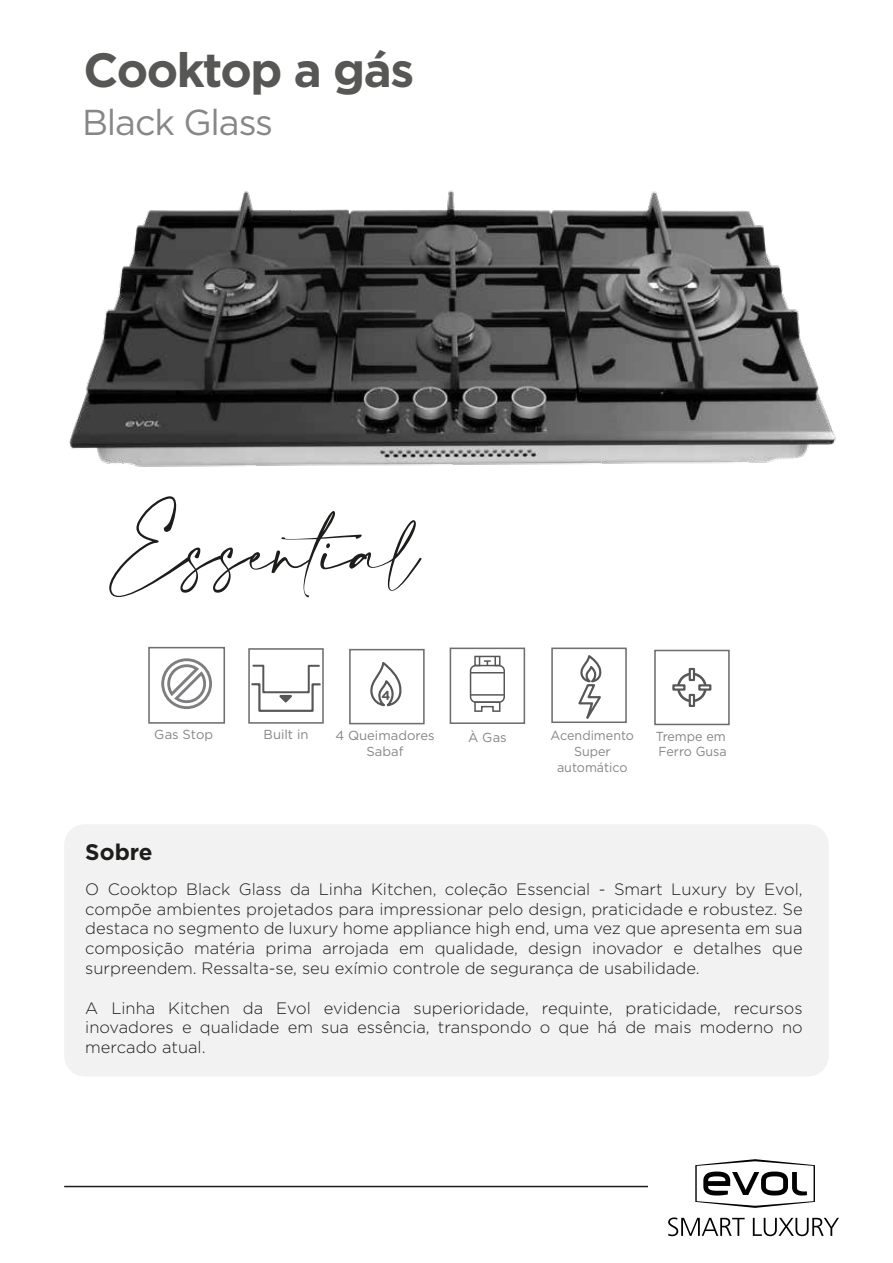
<style>
.page{position:relative;width:893px;height:1263px;background:#fff}
.page>*{position:absolute;margin:0;border:0;box-sizing:border-box;transform-origin:0 0}
.t1{font:700 48px "Gotham";letter-spacing:-.03em;color:#575756}
.t2{font:36px "Gotham";letter-spacing:-.03em;color:#878787}
.t3{font:700 22.5px "Gotham";color:#1d1d1b}
.t4{font:300 16.5px/19.8px "Gotham";color:#1d1d1b;text-align:justify}
.t5{font:13.05px/15.6px "Gotham";color:#858584;text-align:center;scale:.96 1}
.t6{font:13.05px/15.6px "Gotham";color:#858584;text-align:center}
.t7{font:700 13.05px "Gotham Rounded";color:#585756}
</style>
<div class="page">
<div style="left:64px;top:824px;width:765px;height:252px;background:#f2f2f2;border-radius:21px"></div>
<hr style="left:64px;top:1186px;width:584px;height:1px;background:#1d1d1b">
<svg style="left:695px;top:1159px;width:120px;height:49px"></svg>
<svg style="left:668px;top:1217px;width:77px;height:19px"></svg>
<svg style="left:753px;top:1218px;width:86px;height:18px"></svg>
<div style="left:349px;top:649px;width:76px;height:75px;border:2px solid #706f6f"></div>
<svg style="left:370px;top:662px;width:32px;height:45px"></svg>
<div style="left:450px;top:647px;width:75px;height:77px;border:2px solid #706f6f"></div>
<div style="left:551px;top:647px;width:76px;height:76px;border:2px solid #706f6f"></div>
<div style="left:248px;top:648px;width:76px;height:76px;border:2px solid #706f6f"></div>
<div style="left:654px;top:650px;width:76px;height:75px;border:2px solid #706f6f"></div>
<div style="left:470px;top:665px;width:35px;height:38px;border:2px solid #585756;border-radius:5px"></div>
<svg style="left:473px;top:701px;width:28px;height:11px"></svg>
<svg style="left:473px;top:655px;width:28px;height:12px"></svg>
<hr style="left:471px;top:672px;width:33px;height:1px;background:#585756">
<hr style="left:471px;top:694px;width:33px;height:2px;background:#585756">
<svg style="left:250px;top:664px;width:72px;height:49px"></svg>
<div style="left:677px;top:673px;width:30px;height:29px;border:3px solid #575756;border-radius:50%"></div>
<svg style="left:689px;top:668px;width:6px;height:13px"></svg>
<svg style="left:689px;top:694px;width:6px;height:13px"></svg>
<svg style="left:672px;top:684px;width:13px;height:7px"></svg>
<svg style="left:698px;top:684px;width:13px;height:7px"></svg>
<svg style="left:576px;top:655px;width:28px;height:66px"></svg>
<div style="left:148px;top:647px;width:77px;height:77px;border:2px solid #706f6f"></div>
<svg style="left:161px;top:658px;width:51px;height:51px"></svg>
<img style="left:69px;top:190px;width:767px;height:408px">
<h1 class="t1" style="left:84px;top:42px;width:332px">Cooktop a gás</h1>
<h2 class="t2" style="left:82px;top:99px;width:193px">Black Glass</h2>
<p class="t7" style="left:381px;top:685px;width:10px">4</p>
<p class="t6" style="left:154px;top:726px;width:60px">Gas Stop</p>
<p class="t6" style="left:264px;top:726px;width:47px">Built in</p>
<p class="t6" style="left:468px;top:729px;width:40px">À Gas</p>
<p class="t5" style="left:551px;top:728px;width:88px">Acendimento<br>Super automático</p>
<p class="t5" style="left:656px;top:728px;width:76px;text-align:left">Trempe em<br>Ferro Gusa</p>
<p class="t6" style="left:335px;top:727px;width:101px">4 Queimadores<br>Sabaf</p>
<h3 class="t3" style="left:85px;top:839px;width:69px">Sobre</h3>
<p class="t4" style="left:85px;top:879px;width:719px">O Cooktop Black Glass da Linha Kitchen, coleção Essencial - Smart Luxury by Evol, compõe ambientes projetados para impressionar pelo design, praticidade e robustez. Se destaca no segmento de luxury home appliance high end, uma vez que apresenta em sua composição matéria prima arrojada em qualidade, design inovador e detalhes que surpreendem. Ressalta-se, seu exímio controle de segurança de usabilidade.</p>
<p class="t4" style="left:85px;top:997px;width:719px">A Linha Kitchen da Evol evidencia superioridade, requinte, praticidade, recursos inovadores e qualidade em sua essência, transpondo o que há de mais moderno no mercado atual.</p>
</div>
